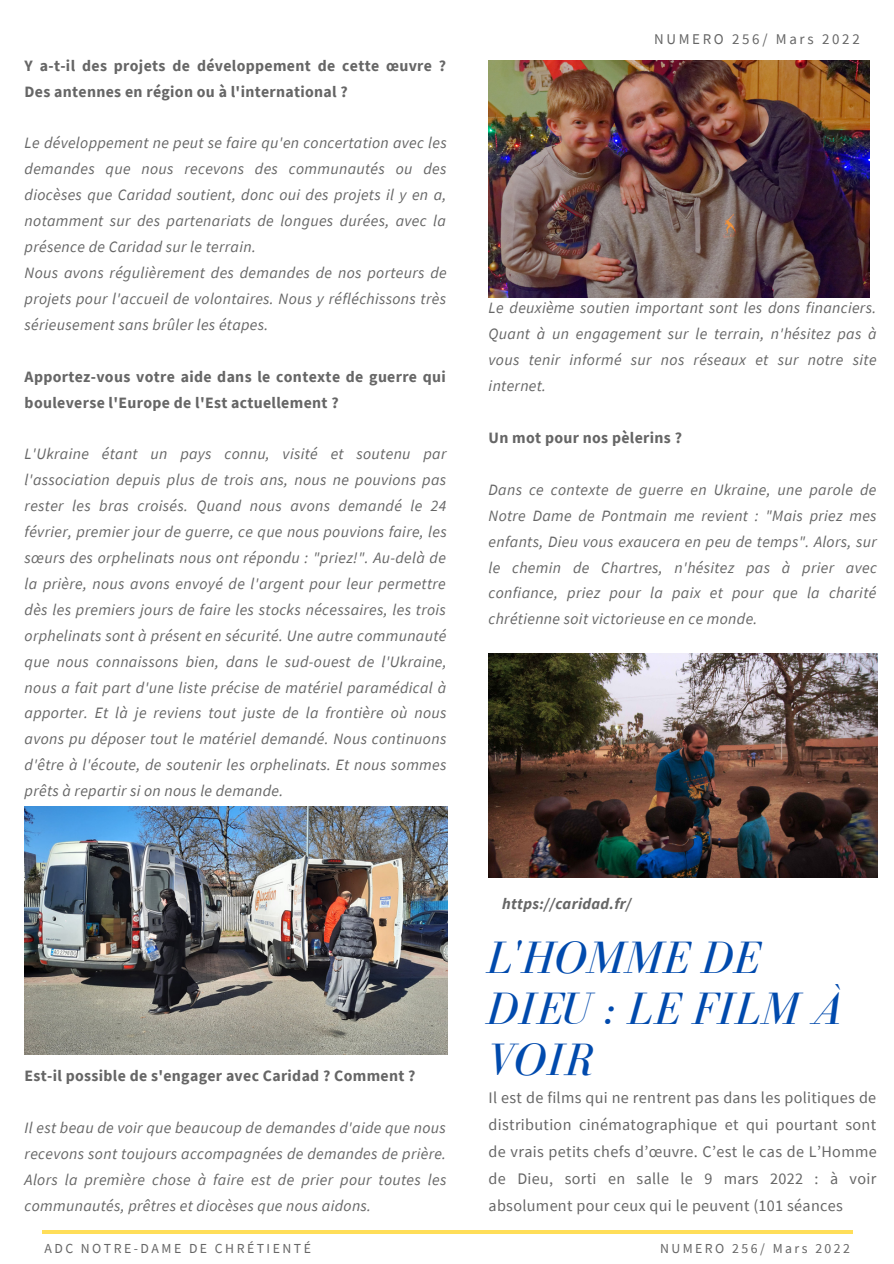
<style>
.page{position:relative;width:894px;height:1264px;background:#fff}
.page>*{position:absolute;margin:0;border:0;box-sizing:border-box;transform-origin:0 0}
.t1{font:italic 46.65px/50.7px "Bodoni FLF";color:#004aad}
.t2{font:16.05px/27px "Source Sans Pro";letter-spacing:.02em;color:#666;text-align:justify}
.t3{font:italic 15.75px/26px "Source Sans Pro";letter-spacing:.02em;color:#666;text-align:justify}
.t4{font:700 15.75px/26px "Source Sans Pro";letter-spacing:.02em;color:#666}
.t5{font:italic 700 15.75px "Source Sans Pro";letter-spacing:.02em;color:#666}
.t6{font:14.85px "Source Sans Pro";letter-spacing:.18em;color:#666}
.t7{font:13.8px "Source Sans Pro";letter-spacing:.18em;color:#666}
</style>
<div class="page">
<hr style="left:42px;top:1230px;width:810px;height:3px;background:#ffde59">
<img style="left:488px;top:653px;width:389px;height:224px">
<img style="left:488px;top:61px;width:381px;height:236px">
<img style="left:25px;top:806px;width:422px;height:248px">
<p class="t4" style="left:25px;top:52px;width:423px">Y a-t-il des projets de développement de cette œuvre ?<br>Des antennes en région ou à l'international ?</p>
<p class="t3" style="left:25px;top:130px;width:423px">Le développement ne peut se faire qu'en concertation avec les demandes que nous recevons des communautés ou des diocèses que Caridad soutient, donc oui des projets il y en a, notamment sur des partenariats de longues durées, avec la présence de Caridad sur le terrain.</p>
<p class="t3" style="left:25px;top:259px;width:423px">Nous avons régulièrement des demandes de nos porteurs de projets pour l'accueil de volontaires. Nous y réfléchissons très sérieusement sans brûler les étapes.</p>
<p class="t4" style="left:25px;top:363px;width:422px">Apportez-vous votre aide dans le contexte de guerre qui bouleverse l'Europe de l'Est actuellement ?</p>
<p class="t3" style="left:25px;top:441px;width:423px">L'Ukraine étant un pays connu, visité et soutenu par l'association depuis plus de trois ans, nous ne pouvions pas rester les bras croisés. Quand nous avons demandé le 24 février, premier jour de guerre, ce que nous pouvions faire, les sœurs des orphelinats nous ont répondu : "priez!". Au-delà de la prière, nous avons envoyé de l'argent pour leur permettre dès les premiers jours de faire les stocks nécessaires, les trois orphelinats sont à présent en sécurité. Une autre communauté que nous connaissons bien, dans le sud-ouest de l'Ukraine, nous a fait part d'une liste précise de matériel paramédical à apporter. Et là je reviens tout juste de la frontière où nous avons pu déposer tout le matériel demandé. Nous continuons d'être à l'écoute, de soutenir les orphelinats. Et nous sommes prêts à repartir si on nous le demande.</p>
<p class="t6" style="left:654px;top:30px;width:207px">NUMERO 256/ Mars 2022</p>
<p class="t3" style="left:488px;top:295px;width:389px">Le deuxième soutien important sont les dons financiers.<br>Quant à un engagement sur le terrain, n'hésitez pas à vous tenir informé sur nos réseaux et sur notre site internet.</p>
<p class="t4" style="left:488px;top:424px;width:195px">Un mot pour nos pèlerins ?</p>
<p class="t3" style="left:488px;top:476px;width:390px">Dans ce contexte de guerre en Ukraine, une parole de Notre Dame de Pontmain me revient : "Mais priez mes enfants, Dieu vous exaucera en peu de temps". Alors, sur le chemin de Chartres, n'hésitez pas à prier avec confiance, priez pour la paix et pour que la charité chrétienne soit victorieuse en ce monde.</p>
<p class="t5" style="left:502px;top:893px;width:131px">https://caridad.fr/</p>
<p class="t1" style="left:486px;top:932px;width:355px">L'HOMME DE<br>DIEU : LE FILM À<br>VOIR</p>
<p class="t2" style="left:488px;top:1083px;width:389px">Il est de films qui ne rentrent pas dans les politiques de distribution cinématographique et qui pourtant sont de vrais petits chefs d’œuvre. C’est le cas de L’Homme de Dieu, sorti en salle le 9 mars 2022 : à voir absolument pour ceux qui le peuvent (101 séances</p>
<p class="t4" style="left:25px;top:1062px;width:392px">Est-il possible de s'engager avec Caridad ? Comment ?</p>
<p class="t3" style="left:25px;top:1114px;width:423px">Il est beau de voir que beaucoup de demandes d'aide que nous recevons sont toujours accompagnées de demandes de prière.<br>Alors la première chose à faire est de prier pour toutes les communautés, prêtres et diocèses que nous aidons.</p>
<p class="t7" style="left:44px;top:1238px;width:268px">ADC NOTRE-DAME DE CHRÉTIENTÉ</p>
<p class="t7" style="left:659px;top:1239px;width:192px">NUMERO 256/ Mars 2022</p>
</div>
